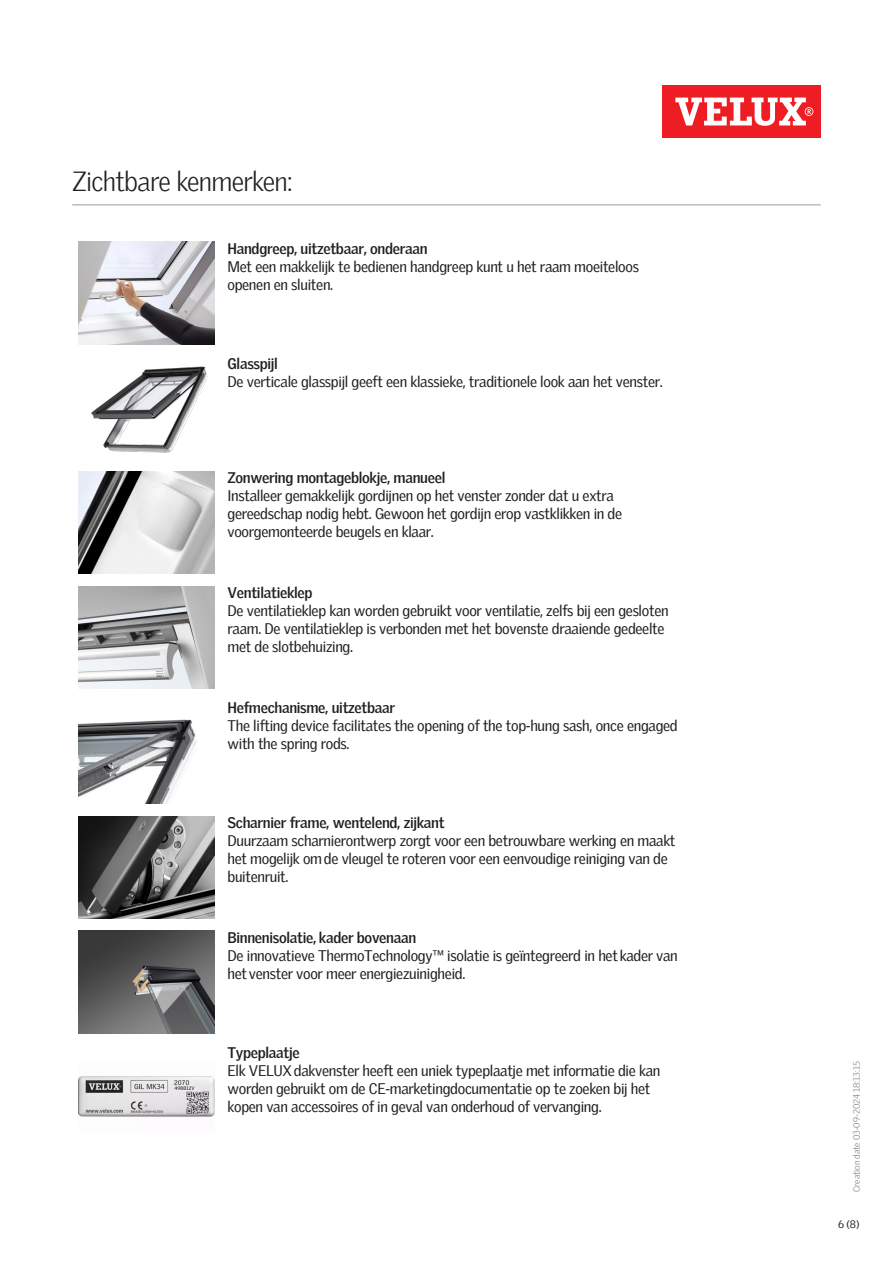
<style>
.page{position:relative;width:893px;height:1263px;background:#fff}
.page>*{position:absolute;margin:0;border:0;box-sizing:border-box;transform-origin:0 0}
.Headline_With_Line_B{font:300 27px "Velux Gothic";letter-spacing:-.025em;color:#231f20}
.Body_Heading{font:15px/18px "Velux Gothic";letter-spacing:-.02em;color:#231f20}
.t1{font:10.5px "Velux Gothic";color:#231f20}
.t2{font:300 9px "Velux Gothic";color:#7c7e81}
.s1{font-weight:700}
</style>
<div class="page">
<div style="left:662px;top:85px;width:159px;height:53px;background:#ee1d23"></div>
<svg style="left:675px;top:98px;width:138px;height:28px"></svg>
<hr style="left:72px;top:204px;width:749px;height:2px;background:#bcbdbb">
<img style="left:79px;top:242px;width:136px;height:102px">
<img style="left:91px;top:366px;width:117px;height:87px">
<img style="left:79px;top:472px;width:136px;height:102px">
<img style="left:79px;top:587px;width:136px;height:102px">
<img style="left:79px;top:719px;width:118px;height:84px">
<img style="left:79px;top:816px;width:136px;height:102px">
<img style="left:79px;top:931px;width:136px;height:102px">
<img style="left:79px;top:1076px;width:136px;height:41px">
<p class="Headline_With_Line_B" style="left:72px;top:161px;width:222px">Zichtbare kenmerken:</p>
<p class="Body_Heading" style="left:227px;top:238px;width:413px"><span class="s1">Handgreep, uitzetbaar, onderaan<br></span>Met een makkelijk te bedienen handgreep kunt u het raam moeiteloos openen en sluiten.</p>
<p class="Body_Heading" style="left:227px;top:353px;width:437px"><span class="s1">Glasspijl<br></span>De verticale glasspijl geeft een klassieke, traditionele look aan het venster.</p>
<p class="Body_Heading" style="left:227px;top:468px;width:396px"><span class="s1">Zonwering montageblokje, manueel<br></span>Installeer gemakkelijk gordijnen op het venster zonder dat u extra gereedschap nodig hebt. Gewoon het gordijn erop vastklikken in de voorgemonteerde beugels en klaar.</p>
<p class="Body_Heading" style="left:227px;top:583px;width:443px"><span class="s1">Ventilatieklep<br></span>De ventilatieklep kan worden gebruikt voor ventilatie, zelfs bij een gesloten raam. De ventilatieklep is verbonden met het bovenste draaiende gedeelte met de slotbehuizing.</p>
<p class="Body_Heading" style="left:227px;top:697px;width:452px"><span class="s1">Hefmechanisme, uitzetbaar<br></span>The lifting device facilitates the opening of the top-hung sash, once engaged with the spring rods.</p>
<p class="Body_Heading" style="left:227px;top:812px;width:450px"><span class="s1">Scharnier frame, wentelend, zijkant<br></span>Duurzaam scharnierontwerp zorgt voor een betrouwbare werking en maakt het mogelijk om de vleugel te roteren voor een eenvoudige reiniging van de buitenruit.</p>
<p class="Body_Heading" style="left:227px;top:927px;width:452px"><span class="s1">Binnenisolatie, kader bovenaan<br></span>De innovatieve ThermoTechnology™ isolatie is geïntegreerd in het kader van het venster voor meer energiezuinigheid.</p>
<p class="Body_Heading" style="left:227px;top:1042px;width:434px"><span class="s1">Typeplaatje<br></span>Elk VELUX dakvenster heeft een uniek typeplaatje met informatie die kan worden gebruikt om de CE-marketingdocumentatie op te zoeken bij het kopen van accessoires of in geval van onderhoud of vervanging.</p>
<p class="t2" style="left:850px;top:1192px;width:132px;rotate:-90deg">Creation date 03-09-2024 18:13:15</p>
<p class="t1" style="left:838px;top:1216px;width:23px">6 (8)</p>
</div>
